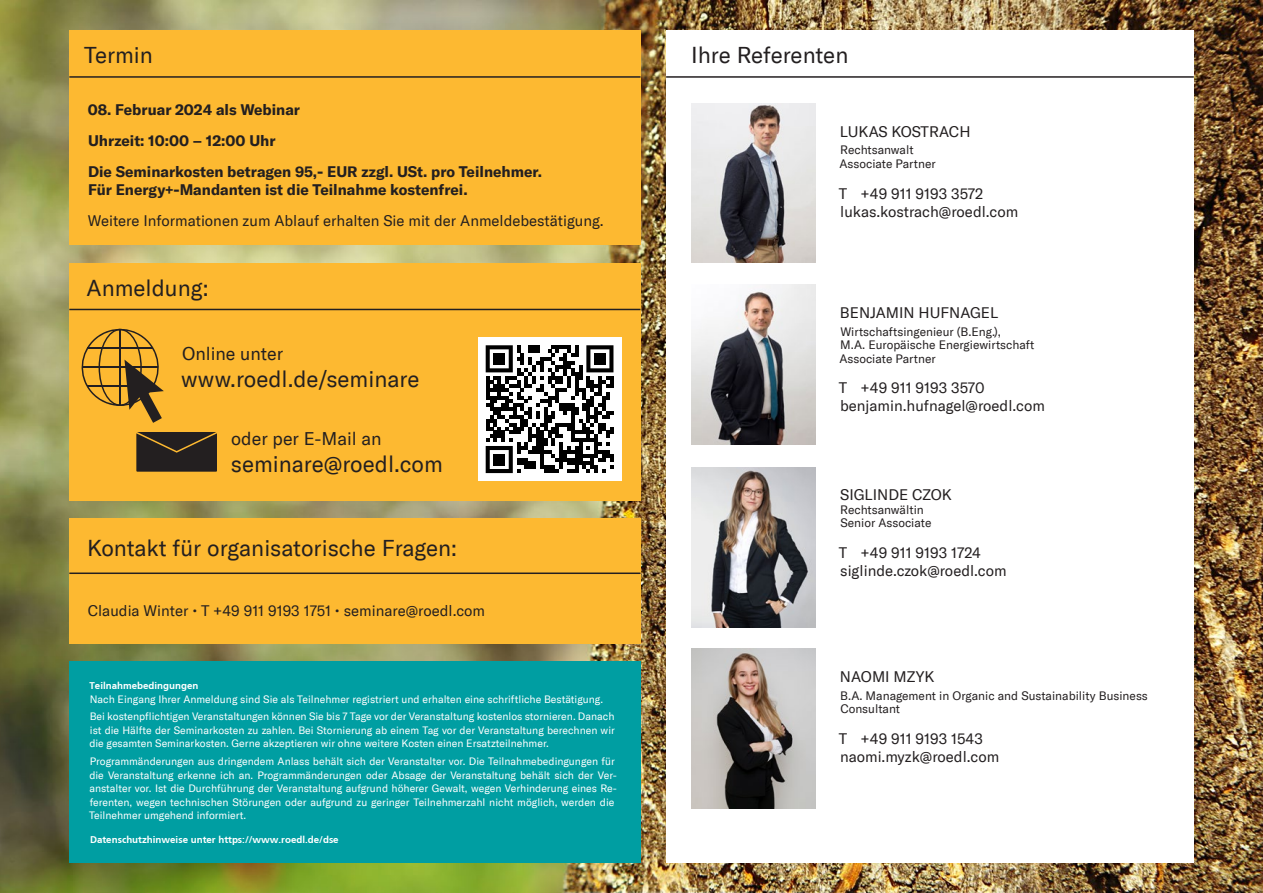
<style>
.page{position:relative;width:1263px;height:893px;background:#fff}
.page>*{position:absolute;margin:0;border:0;box-sizing:border-box;transform-origin:0 0}
.t1{font:22.5px "GT America";color:#231f20}
.t2{font:18px "GT America";color:#231f20}
.t3{font:15px/18px "GT America";color:#231f20}
.t4{font:700 15px/30.8px "GT America";color:#231f20}
.t5{font:12px/13.5px "GT America";color:#231f20}
.t6{font:10.5px/13.5px "GT America";color:#fff}
.t7{font:700 9.75px "Frutiger CE";color:#fff}
</style>
<div class="page">
<img style="left:0;top:0;width:1263px;height:893px">
<div style="left:69px;top:30px;width:571px;height:215px;background:#fdb931"></div>
<div style="left:69px;top:263px;width:571px;height:237px;background:#fdb931"></div>
<hr style="left:69px;top:76px;width:571px;height:2px;background:#231f20">
<hr style="left:69px;top:309px;width:571px;height:1px;background:#231f20">
<svg style="left:136px;top:432px;width:81px;height:40px;background:#2e2720"></svg>
<div style="left:69px;top:518px;width:571px;height:126px;background:#fdb931"></div>
<div style="left:69px;top:661px;width:571px;height:202px;background:#009ea2"></div>
<hr style="left:69px;top:572px;width:571px;height:2px;background:#231f20">
<div style="left:666px;top:30px;width:528px;height:833px;background:#fff"></div>
<hr style="left:666px;top:76px;width:528px;height:2px;background:#231f20">
<img style="left:692px;top:103px;width:124px;height:160px">
<img style="left:692px;top:649px;width:124px;height:159px">
<img style="left:692px;top:285px;width:124px;height:159px">
<img style="left:692px;top:467px;width:124px;height:160px">
<div style="left:478px;top:338px;width:143px;height:143px;background:#fff"></div>
<svg style="left:486px;top:345px;width:127px;height:128px"></svg>
<div style="left:493px;top:353px;width:12px;height:12px;background:#000"></div>
<div style="left:594px;top:353px;width:12px;height:12px;background:#000"></div>
<div style="left:493px;top:454px;width:12px;height:11px;background:#000"></div>
<svg style="left:81px;top:328px;width:83px;height:95px"></svg>
<h1 class="t1" style="left:84px;top:42px;width:70px">Termin</h1>
<h3 class="t4" style="left:88px;top:95px;width:456px">08. Februar 2024 als Webinar<br>Uhrzeit: 10:00 – 12:00 Uhr<br>Die Seminarkosten betragen 95,- EUR zzgl. USt. pro Teilnehmer.</h3>
<h3 class="t4" style="left:88px;top:174px;width:381px">Für Energy+-Mandanten ist die Teilnahme kostenfrei.</h3>
<h3 class="t3" style="left:88px;top:211px;width:517px">Weitere Informationen zum Ablauf erhalten Sie mit der Anmeldebestätigung.</h3>
<h1 class="t1" style="left:87px;top:275px;width:123px">Anmeldung:</h1>
<h2 class="t2" style="left:182px;top:343px;width:103px">Online unter</h2>
<h1 class="t1" style="left:181px;top:366px;width:240px">www.roedl.de/seminare</h1>
<h2 class="t2" style="left:231px;top:428px;width:152px">oder per E-Mail an</h2>
<h1 class="t1" style="left:231px;top:450px;width:213px">seminare@roedl.com</h1>
<h1 class="t1" style="left:87px;top:535px;width:371px">Kontakt für organisatorische Fragen:</h1>
<h3 class="t3" style="left:88px;top:602px;width:399px">Claudia Winter • T +49 911 9193 1751 • seminare@roedl.com</h3>
<p class="t7" style="left:90px;top:680px;width:110px">Teilnahmebedingungen</p>
<p class="t6" style="left:90px;top:690px;width:526px;line-height:17.7px">Nach Eingang Ihrer Anmeldung sind Sie als Teilnehmer registriert und erhalten eine schriftliche Bestätigung.<br>Bei kostenpflichtigen Veranstaltungen können Sie bis 7 Tage vor der Veranstaltung kostenlos stornieren. Danach</p>
<p class="t6" style="left:89px;top:723px;width:527px">ist die Hälfte der Seminarkosten zu zahlen. Bei Stornierung ab einem Tag vor der Veranstaltung berechnen wir die gesamten Seminarkosten. Gerne akzeptieren wir ohne weitere Kosten einen Ersatzteilnehmer.</p>
<p class="t6" style="left:89px;top:755px;width:529px">Programmänderungen aus dringendem Anlass behält sich der Veranstalter vor. Die Teilnahmebedingungen für die Veranstaltung erkenne ich an. Programmänderungen oder Absage der Veranstaltung behält sich der Ver&shy;anstalter vor. Ist die Durchführung der Veranstaltung aufgrund höherer Gewalt, wegen Verhinderung eines Re&shy;ferenten, wegen technischen Störungen oder aufgrund zu geringer Teilnehmerzahl nicht möglich, werden die Teilnehmer umgehend informiert.</p>
<p class="t7" style="left:90px;top:834px;width:250px">Datenschutzhinweise unter https://www.roedl.de/dse</p>
<h1 class="t1" style="left:691px;top:42px;width:159px">Ihre Referenten</h1>
<h3 class="t3" style="left:840px;top:122px;width:132px">LUKAS KOSTRACH</h3>
<p class="t5" style="left:839px;top:143px;width:98px">Rechtsanwalt<br>Associate Partner</p>
<h3 class="t3" style="left:839px;top:184px;width:181px">T +49 911 9193 3572 lukas.kostrach@roedl.com</h3>
<h3 class="t3" style="left:840px;top:304px;width:160px">BENJAMIN HUFNAGEL</h3>
<p class="t5" style="left:839px;top:325px;width:196px">Wirtschaftsingenieur (B.Eng.),<br>M.A. Europäische Energiewirtschaft<br>Associate Partner</p>
<h3 class="t3" style="left:839px;top:379px;width:208px">T +49 911 9193 3570 benjamin.hufnagel@roedl.com</h3>
<h3 class="t3" style="left:840px;top:486px;width:113px">SIGLINDE CZOK</h3>
<p class="t5" style="left:840px;top:503px;width:93px">Rechtsanwältin<br>Senior Associate</p>
<h3 class="t3" style="left:839px;top:544px;width:169px">T +49 911 9193 1724 siglinde.czok@roedl.com</h3>
<h3 class="t3" style="left:840px;top:668px;width:96px">NAOMI MZYK</h3>
<p class="t5" style="left:840px;top:689px;width:309px">B.A. Management in Organic and Sustainability Business<br>Consultant</p>
<h3 class="t3" style="left:839px;top:730px;width:162px">T +49 911 9193 1543 naomi.myzk@roedl.com</h3>
</div>
